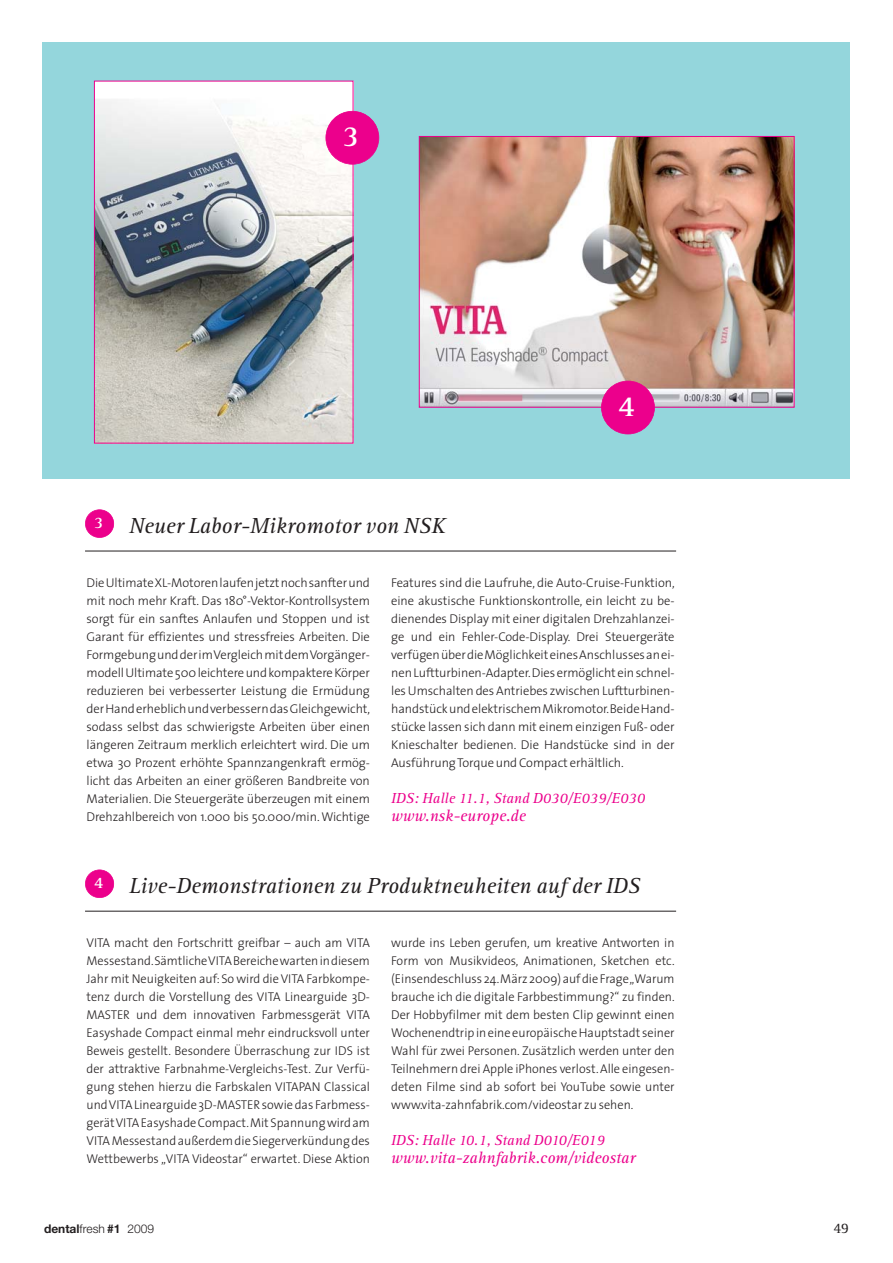
<style>
.page{position:relative;width:893px;height:1263px;background:#fff}
.page>*{position:absolute;margin:0;border:0;box-sizing:border-box;transform-origin:0 0}
.t1{font:700 30px "Rotis Serif";color:#fff}
.t2{font:italic 22.5px "Rotis Serif";color:#231f20}
.t3{font:italic 16.5px "Rotis Serif";color:#ec008c}
.t4{font:italic 15px "Rotis Serif";color:#ec008c}
.t5{font:15px "Rotis Serif";color:#231f20}
.t6{font:300 12.75px/18px "The Sans";letter-spacing:-.005em;color:#231f20;text-align:justify}
.t7{font:300 12px "Helvetica Neue";color:#231f20}
.s1{font-weight:700}
</style>
<div class="page">
<div style="left:43px;top:43px;width:807px;height:436px;background:#94d6dc"></div>
<hr style="left:85px;top:911px;width:591px;height:1px;background:#231f20">
<div style="left:85px;top:870px;width:29px;height:28px;background:#ec008c;border-radius:50%"></div>
<div style="left:85px;top:869px;width:29px;height:29px;border:2px solid #ec008c;border-radius:50%"></div>
<hr style="left:85px;top:551px;width:591px;height:1px;background:#231f20">
<div style="left:85px;top:510px;width:29px;height:27px;background:#ec008c;border-radius:50%"></div>
<div style="left:85px;top:509px;width:29px;height:29px;border:2px solid #ec008c;border-radius:50%"></div>
<img style="left:421px;top:138px;width:371px;height:268px">
<div style="left:419px;top:136px;width:375px;height:272px;border:1px solid #ec008c"></div>
<img style="left:96px;top:83px;width:255px;height:358px">
<div style="left:94px;top:81px;width:259px;height:362px;border:1px solid #ec008c"></div>
<div style="left:601px;top:381px;width:53px;height:53px;background:#ec008c;border-radius:50%"></div>
<div style="left:601px;top:381px;width:54px;height:53px;border:2px solid #ec008c;border-radius:50%"></div>
<div style="left:326px;top:111px;width:53px;height:53px;background:#ec008c;border-radius:50%"></div>
<div style="left:325px;top:111px;width:54px;height:54px;border:2px solid #ec008c;border-radius:50%"></div>
<h1 class="t1" style="left:343px;top:125px;width:18px">3</h1>
<h2 class="t2" style="left:94px;top:517px;width:353px"><sup>3</sup> Neuer Labor-Mikromotor von NSK</h2>
<h1 class="t1" style="left:618px;top:395px;width:18px">4</h1>
<p class="t6" style="left:87px;top:575px;width:285px">Die Ultimate XL-Motoren laufen jetztnoch sanfter und mit noch mehr Kraft. Das 180°-Vektor-Kontrollsystem sorgt für ein sanftes Anlaufen und Stoppen und ist Garant für effizientes und stressfreies Arbeiten. Die Formgebung und der im Vergleich mitdem Vorgänger&shy;modell Ultimate 500 leichtere und kompaktere Körper reduzieren bei verbesserter Leistung die Ermüdung der Hand erheblich und verbessern das Gleichgewicht, sodass selbst das schwierigste Arbeiten über einen längeren Zeitraum merklich erleichtert wird. Die um etwa 30 Prozent erhöhte Spannzangenkraft ermög&shy;licht das Arbeiten an einer größeren Bandbreite von Materialien. Die Steuergeräte überzeugen mit einem Drehzahlbereich von 1.000 bis 50.000/min. Wichtige</p>
<p class="t6" style="left:391px;top:575px;width:285px">Features sind die Laufruhe, die Auto-Cruise-Funktion, eine akustische Funktionskontrolle, ein leicht zu be&shy;dienendes Display mit einer digitalen Drehzahlanzei&shy;ge und ein Fehler-Code-Display. Drei Steuergeräte verfügen über die Möglichkeiteines Anschlusses an ei&shy;nen Luftturbinen-Adapter.Dies ermöglicht ein schnel&shy;les Umschalten des Antriebes zwischen Luftturbinen&shy;handstück und elektrischem Mikromotor.Beide Hand&shy;stücke lassen sich dann mit einem einzigen Fuß- oder Knieschalter bedienen. Die Handstücke sind in der Ausführung Torque und Compact erhältlich.</p>
<p class="t4" style="left:391px;top:793px;width:255px">IDS: Halle 11.1, Stand D030/E039/E030</p>
<p class="t3" style="left:391px;top:810px;width:136px">www.nsk-europe.de</p>
<h2 class="t2" style="left:94px;top:877px;width:548px"><sup>4</sup> Live-Demonstrationen zu Produktneuheiten auf der IDS</h2>
<p class="t6" style="left:87px;top:935px;width:285px">VITA macht den Fortschritt greifbar – auch am VITA Messestand.Sämtliche VITA Bereiche warten in diesem Jahr mit Neuigkeiten auf: So wird die VITA Farbkompe&shy;tenz durch die Vorstellung des VITA Linearguide 3D-MASTER und dem innovativen Farbmessgerät VITA Easyshade Compact einmal mehr eindrucksvoll unter Beweis gestellt. Besondere Überraschung zur IDS ist der attraktive Farbnahme-Vergleichs-Test. Zur Verfü&shy;gung stehen hierzu die Farbskalen VITAPAN Classical und VITA Linearguide 3D-MASTER sowie das Farbmess&shy;gerätVITA Easyshade Compact.Mit Spannung wird am VITA Messestand außerdem die Siegerverkündung des Wettbewerbs „VITA Videostar“ erwartet. Diese Aktion</p>
<p class="t6" style="left:391px;top:935px;width:285px">wurde ins Leben gerufen, um kreative Antworten in Form von Musikvideos, Animationen, Sketchen etc. (Einsendeschluss 24.März 2009) auf die Frage „Warum brauche ich die digitale Farbbestimmung?“ zu finden.<br>Der Hobbyfilmer mit dem besten Clip gewinnt einen Wochenendtrip in eine europäische Hauptstadt seiner Wahl für zwei Personen. Zusätzlich werden unter den Teilnehmern drei Apple iPhones verlost. Alle eingesen&shy;deten Filme sind ab sofort bei YouTube sowie unter www.vita-zahnfabrik.com/videostar zu sehen.</p>
<p class="t4" style="left:391px;top:1135px;width:215px">IDS: Halle 10.1, Stand D010/E019</p>
<p class="t3" style="left:391px;top:1152px;width:246px">www.vita-zahnfabrik.com/videostar</p>
<p class="t7" style="left:44px;top:1224px;width:112px"><span class="s1">dental</span>fresh <span class="s1">#1</span> 2009</p>
<p class="t5" style="left:833px;top:1223px;width:17px">49</p>
</div>
